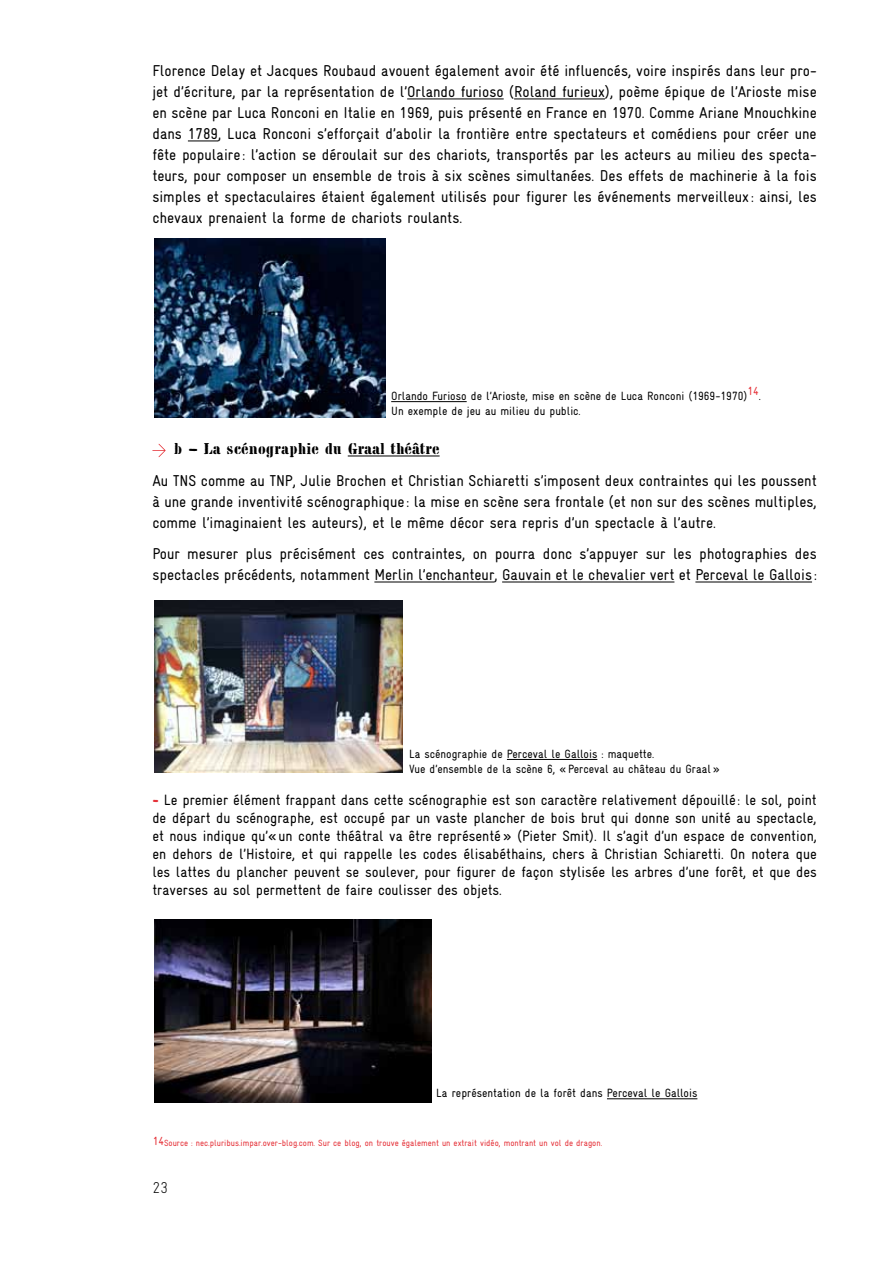
<style>
.page{position:relative;width:893px;height:1263px;background:#fff}
.page>*{position:absolute;margin:0;border:0;box-sizing:border-box;transform-origin:0 0}
.t1{font:15.75px/21px "Gravur Condensed";color:#000;text-align:justify}
.t2{font:15.75px "Chaillot";letter-spacing:.01em;color:#000}
.t3{font:300 15.75px "Gravur Condensed";color:#000}
.t4{font:15px/18px "Gravur Condensed";color:#000;text-align:justify}
.t5{font:12px/15px "Gravur Condensed";color:#000}
.t6{font:9px "Gravur Condensed";color:#e53138}
.s1{font-family:"Chaillot";font-size:15.75px;color:#e53138}
.s2{font-size:11.85px}
</style>
<div class="page">
<hr style="left:407px;top:99px;width:97px;height:1px;background:#000">
<hr style="left:514px;top:99px;width:91px;height:1px;background:#000">
<hr style="left:188px;top:141px;width:30px;height:1px;background:#000">
<hr style="left:348px;top:456px;width:92px;height:1px;background:#000">
<hr style="left:374px;top:582px;width:120px;height:1px;background:#000">
<hr style="left:502px;top:582px;width:172px;height:1px;background:#000">
<hr style="left:695px;top:582px;width:117px;height:1px;background:#000">
<svg style="left:152px;top:444px;width:14px;height:13px"></svg>
<img style="left:154px;top:239px;width:231px;height:178px">
<hr style="left:391px;top:401px;width:76px;height:1px;background:#000">
<svg style="left:154px;top:772px;width:248px;height:1px"></svg>
<img style="left:154px;top:600px;width:248px;height:172px">
<hr style="left:507px;top:759px;width:90px;height:1px;background:#000">
<svg style="left:154px;top:1102px;width:277px;height:1px"></svg>
<img style="left:154px;top:920px;width:277px;height:182px">
<hr style="left:607px;top:1098px;width:90px;height:1px;background:#000">
<p class="t1" style="left:152px;top:60px;width:666px">Florence Delay et Jacques Roubaud avouent également avoir été influencés, voire inspirés dans leur pro&shy;jet d’écriture, par la représentation de l’Orlando furioso (Roland furieux), poème épique de l’Arioste mise en scène par Luca Ronconi en Italie en 1969, puis présenté en France en 1970. Comme Ariane Mnouchkine dans 1789, Luca Ronconi s’efforçait d’abolir la frontière entre spectateurs et comédiens pour créer une fête populaire : l’action se déroulait sur des chariots, transportés par les acteurs au milieu des specta&shy;teurs, pour composer un ensemble de trois à six scènes simultanées. Des effets de machinerie à la fois simples et spectaculaires étaient également utilisés pour figurer les événements merveilleux : ainsi, les chevaux prenaient la forme de chariots roulants.</p>
<p class="t5" style="left:391px;top:388px;width:371px">Orlando Furioso de l’Arioste, mise en scène de Luca Ronconi (1969-1970)<sup>14</sup>.<br>Un exemple de jeu au milieu du public.</p>
<p class="t2" style="left:174px;top:439px;width:267px">b — La scénographie du Graal théâtre</p>
<p class="t1" style="left:152px;top:470px;width:666px">Au TNS comme au TNP, Julie Brochen et Christian Schiaretti s’imposent deux contraintes qui les poussent à une grande inventivité scénographique : la mise en scène sera frontale (et non sur des scènes multiples, comme l’imaginaient les auteurs), et le même décor sera repris d’un spectacle à l’autre.</p>
<p class="t1" style="left:152px;top:543px;width:666px">Pour mesurer plus précisément ces contraintes, on pourra donc s’appuyer sur les photographies des spectacles précédents, notamment Merlin l’enchanteur, Gauvain et le chevalier vert et Perceval le Gallois :</p>
<p class="t5" style="left:409px;top:746px;width:312px">La scénographie de Perceval le Gallois : maquette.<br>Vue d’ensemble de la scène 6, «Perceval au château du Graal»</p>
<p class="t4" style="left:152px;top:791px;width:666px"><span class="s1">-</span> Le premier élément frappant dans cette scénographie est son caractère relativement dépouillé: le sol, point de départ du scénographe, est occupé par un vaste plancher de bois brut qui donne son unité au spectacle, et nous indique qu’«un conte théâtral va être représenté» (Pieter Smit). Il s’agit d’un espace de convention, en dehors de l’Histoire, et qui rappelle les codes élisabéthains, chers à Christian Schiaretti. On notera que les lattes du plancher peuvent se soulever, pour figurer de façon stylisée les arbres d’une forêt, et que des traverses au sol permettent de faire coulisser des objets.</p>
<p class="t5" style="left:436px;top:1085px;width:263px">La représentation de la forêt dans Perceval le Gallois</p>
<p class="t6" style="left:153px;top:1138px;width:451px"><span class="s2">14</span>Source : nec.pluribus.impar.over-blog.com. Sur ce blog, on trouve également un extrait vidéo, montrant un vol de dragon.</p>
<p class="t3" style="left:152px;top:1178px;width:17px">23</p>
</div>
